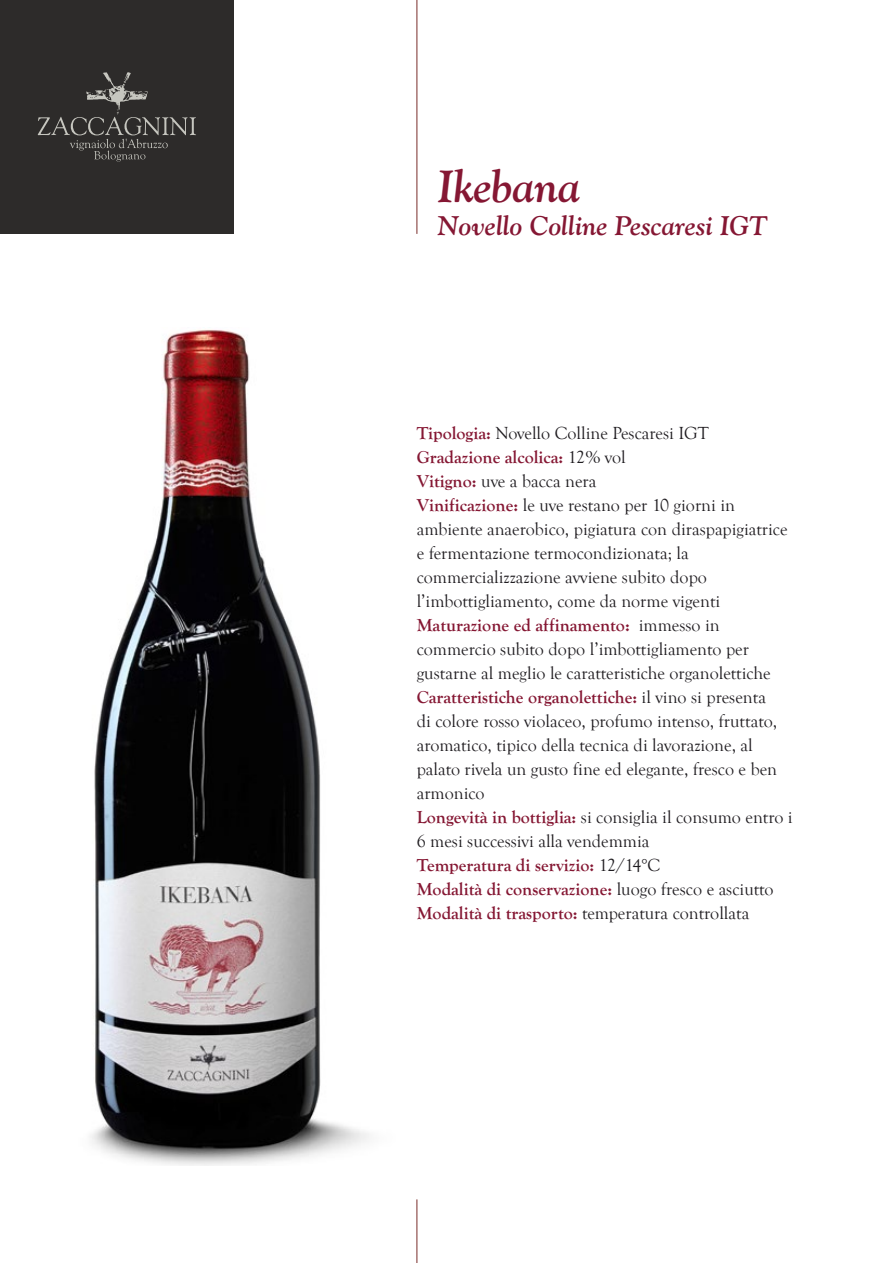
<style>
.page{position:relative;width:893px;height:1263px;background:#fff}
.page>*{position:absolute;margin:0;border:0;box-sizing:border-box;transform-origin:0 0}
.t1{font:italic 700 45px "Goudy Old Style BT";color:#851733}
.t2{font:italic 700 27px "Goudy Old Style BT";color:#851733}
.t3{font:18px/24px "Goudy Old Style T";color:#1f1c20}
.s1{font-weight:700;color:#851733}
</style>
<div class="page">
<div style="left:0;top:0;width:234px;height:234px;background:#2d2b2a"></div>
<svg style="left:38px;top:72px;width:158px;height:90px"></svg>
<img style="left:90px;top:329px;width:279px;height:837px">
<hr style="left:417px;top:0;width:1px;height:234px;background:#782b29">
<hr style="left:417px;top:1199px;width:1px;height:64px;background:#782b29">
<h1 class="t1" style="left:438px;top:159px;width:144px">Ikebana</h1>
<h2 class="t2" style="left:438px;top:209px;width:331px">Novello Colline Pescaresi IGT</h2>
<p class="t3" style="left:417px;top:422px;width:377px"><span class="s1">Tipologia:</span> Novello Colline Pescaresi IGT <span class="s1">Gradazione alcolica:</span> 12% vol<br><span class="s1">Vitigno:</span> uve a bacca nera<br><span class="s1">Vinificazione:</span> le uve restano per 10 giorni in ambiente anaerobico, pigiatura con diraspapigiatrice e fermentazione termocondizionata; la commercializzazione avviene subito dopo l’imbottigliamento, come da norme vigenti <span class="s1">Maturazione ed affinamento:</span> immesso in commercio subito dopo l’imbottigliamento per gustarne al meglio le caratteristiche organolettiche <span class="s1">Caratteristiche organolettiche:</span> il vino si presenta<br>di colore rosso violaceo, profumo intenso, fruttato, aromatico, tipico della tecnica di lavorazione, al palato rivela un gusto fine ed elegante, fresco e ben armonico<br><span class="s1">Longevità in bottiglia:</span> si consiglia il consumo entro i 6 mesi successivi alla vendemmia<br><span class="s1">Temperatura di servizio:</span> 12/14°C<br><span class="s1">Modalità di conservazione:</span> luogo fresco e asciutto <span class="s1">Modalità di trasporto:</span> temperatura controllata</p>
</div>
